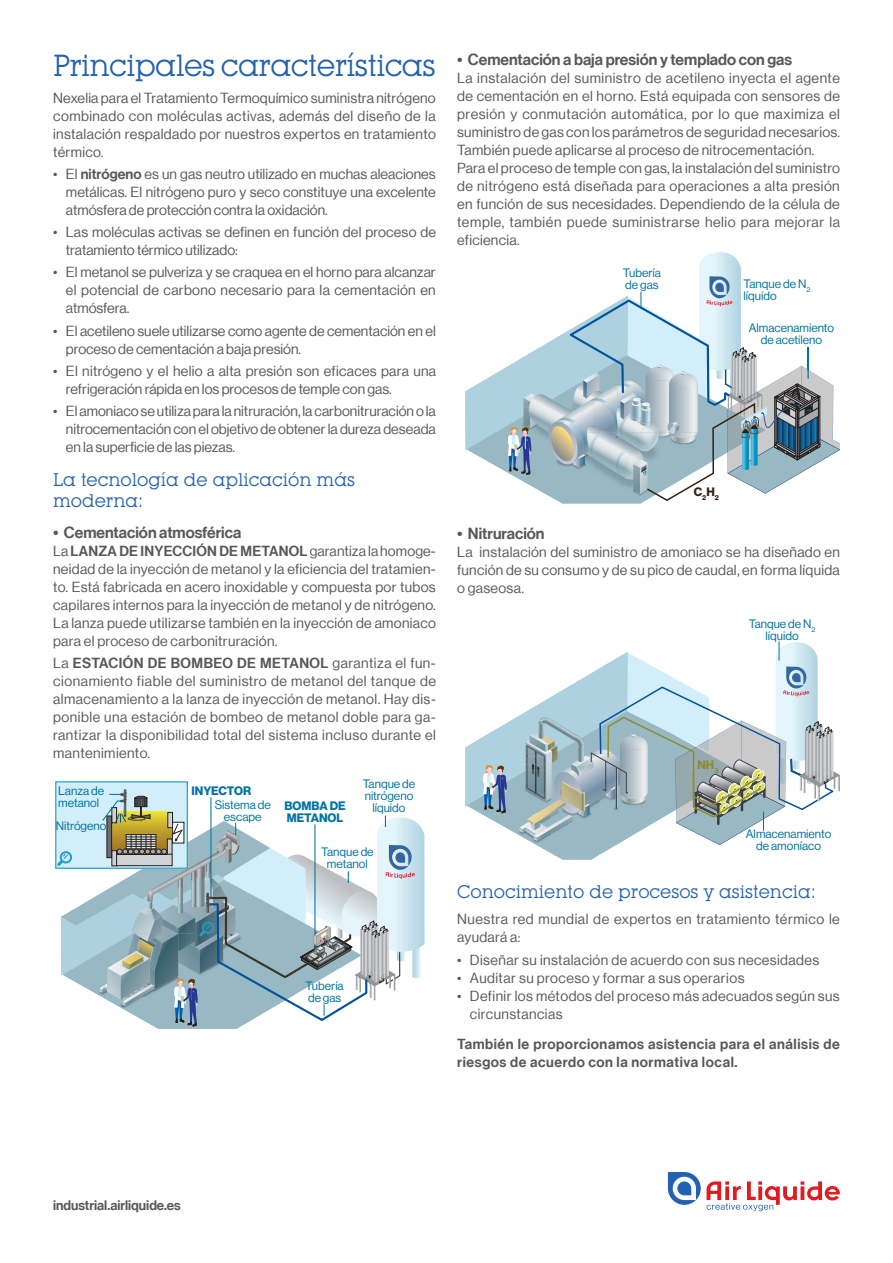
<style>
.page{position:relative;width:893px;height:1263px;background:#fff}
.page>*{position:absolute;margin:0;border:0;box-sizing:border-box;transform-origin:0 0}
.t1{font:30px "Lubalin Graph IT Cby BT";letter-spacing:-.02em;color:#2362af}
.t2{font:18px/21px "Lubalin Graph IT Cby BT";color:#2362af}
.t3{font:15.75px "N Haas Grotesk DS Pro 65 Md";color:#57585a}
.t4{font:14.25px/18px "N Haas Grotesk DS Pro 55 Rg";letter-spacing:.02em;color:#57585a;text-align:justify}
.t5{font:14.25px/18px "N Haas Grotesk DS Pro 55 Rg";color:#57585a}
.t6{font:14.25px/18px "N Haas Grotesk DS Pro 65 Md";letter-spacing:.04em;color:#57585a}
.t7{font:14.25px "N Haas Grotesk DS Pro 65 Md";letter-spacing:.02em;color:#57585a}
.t8{font:13.5px "N Haas Grotesk DS Pro 65 Md";color:#57585a}
.t9{font:12px/12px "N Haas Grotesk DS Pro 55 Rg";color:#0073a3;text-align:center}
.t10{font:12px/12px "N Haas Grotesk DS Pro 75 Bd";color:#0073a3}
.t11{font:12px "N Haas Grotesk DS Pro 75 Bd";color:#322111}
.t12{font:12px "N Haas Grotesk DS Pro 75 Bd";color:#8c8c34}
.s1{font-family:"N Haas Grotesk DS Pro 65 Md"}
.s2{font-family:"N Haas Grotesk DS Pro 55 Rg"}
</style>
<div class="page">
<svg style="left:668px;top:1172px;width:33px;height:33px"></svg>
<svg style="left:707px;top:1181px;width:133px;height:30px"></svg>
<div style="left:56px;top:782px;width:131px;height:86px;background:#d2eefa"></div>
<div style="left:55px;top:781px;width:133px;height:88px;border:1px solid #219cc2"></div>
<svg style="left:57px;top:789px;width:367px;height:240px"></svg>
<svg style="left:465px;top:252px;width:375px;height:251px"></svg>
<svg style="left:465px;top:641px;width:375px;height:219px"></svg>
<h1 class="t1" style="left:53px;top:47px;width:384px">Principales características</h1>
<p class="t4" style="left:53px;top:89px;width:384px">Nexelia para el Tratamiento Termoquímico suministra nitrógeno combinado con moléculas activas, además del diseño de la instalación respaldado por nuestros expertos en tratamiento térmico.</p>
<p class="t4" style="left:66px;top:165px;width:371px;text-indent:-13px">• El <span class="s1">nitrógeno</span> es un gas neutro utilizado en muchas aleaciones metálicas. El nitrógeno puro y seco constituye una excelente atmósfera de protección contra la oxidación.</p>
<p class="t4" style="left:66px;top:223px;width:372px;text-indent:-13px">• Las moléculas activas se definen en función del proceso de tratamiento térmico utilizado:</p>
<p class="t4" style="left:66px;top:263px;width:371px;text-indent:-13px">• El metanol se pulveriza y se craquea en el horno para alcanzar el potencial de carbono necesario para la cementación en atmósfera.</p>
<p class="t5" style="left:66px;top:322px;width:371px;text-indent:-13px">• El acetileno suele utilizarse como agente de cementación en el proceso de cementación a baja presión.</p>
<p class="t5" style="left:66px;top:362px;width:372px;text-indent:-13px">• El nitrógeno y el helio a alta presión son eficaces para una refrigeración rápida en los procesos de temple con gas.</p>
<p class="t4" style="left:66px;top:402px;width:371px;text-indent:-13px">• El amoniaco se utiliza para la nitruración, la carbonitruración o la nitrocementación con el objetivo de obtener la dureza deseada en la superficie de las piezas.</p>
<p class="t2" style="left:53px;top:469px;width:303px">La tecnología de aplicación más moderna:</p>
<p class="t3" style="left:53px;top:523px;width:190px">• Cementación atmosférica</p>
<p class="t7" style="left:53px;top:542px;width:384px"><span class="s2">La</span> LANZA DE INYECCIÓN DE METANOL <span class="s2">garantiza la homoge-</span></p>
<p class="t4" style="left:53px;top:560px;width:384px">neidad de la inyección de metanol y la eficiencia del tratamien&shy;to. Está fabricada en acero inoxidable y compuesta por tubos capilares internos para la inyección de metanol y de nitrógeno.<br>La lanza puede utilizarse también en la inyección de amoniaco para el proceso de carbonitruración.</p>
<p class="t6" style="left:53px;top:654px;width:384px"><span class="s2">La</span> ESTACIÓN DE BOMBEO DE METANOL <span class="s2">garantiza el fun-</span></p>
<p class="t4" style="left:53px;top:672px;width:384px">cionamiento fiable del suministro de metanol del tanque de almacenamiento a la lanza de inyección de metanol. Hay dis&shy;ponible una estación de bombeo de metanol doble para ga&shy;rantizar la disponibilidad total del sistema incluso durante el mantenimiento.</p>
<p class="t9" style="left:363px;top:778px;width:54px">Tanque de nitrógeno líquido</p>
<p class="t9" style="left:58px;top:784px;width:47px;text-align:left">Lanza de metanol</p>
<p class="t10" style="left:191px;top:785px;width:61px">INYECTOR</p>
<p class="t9" style="left:215px;top:799px;width:58px">Sistema de escape</p>
<p class="t10" style="left:284px;top:799px;width:63px">BOMBA DE<br>METANOL</p>
<p class="t9" style="left:56px;top:820px;width:52px">Nitrógeno</p>
<p class="t9" style="left:321px;top:846px;width:54px">Tanque de metanol</p>
<p class="t9" style="left:306px;top:980px;width:40px;text-align:left">Tubería de gas</p>
<p class="t3" style="left:457px;top:51px;width:336px">• Cementación a baja presión y templado con gas</p>
<p class="t4" style="left:457px;top:69px;width:384px;text-align:left">La instalación del suministro de acetileno inyecta el agente de cementación en el horno. Está equipada con sensores de presión y conmutación automática, por lo que maximiza el suministro de gas con los parámetros de seguridad necesarios.<br>También puede aplicarse al proceso de nitrocementación.<br>Para el proceso de temple con gas, la instalación del suministro de nitrógeno está diseñada para operaciones a alta presión en función de sus necesidades. Dependiendo de la célula de temple, también puede suministrarse helio para mejorar la eficiencia.</p>
<p class="t9" style="left:744px;top:278px;width:68px;text-align:left">Tanque de N<sub>2 </sub>líquido</p>
<p class="t9" style="left:623px;top:267px;width:40px;text-align:left">Tubería de gas</p>
<p class="t9" style="left:749px;top:322px;width:87px">Almacenamiento de acetileno</p>
<p class="t11" style="left:694px;top:484px;width:26px">C<sub>2</sub>H<sub>2</sub></p>
<p class="t3" style="left:457px;top:524px;width:89px">• Nitruración</p>
<p class="t4" style="left:457px;top:543px;width:384px">La instalación del suministro de amoniaco se ha diseñado en función de su consumo y de su pico de caudal, en forma líquida o gaseosa.</p>
<p class="t9" style="left:749px;top:617px;width:68px">Tanque de N<sub>2 </sub>líquido</p>
<p class="t12" style="left:697px;top:757px;width:23px">NH<sub>3</sub></p>
<p class="t9" style="left:746px;top:828px;width:87px">Almacenamiento de amoníaco</p>
<p class="t2" style="left:457px;top:881px;width:360px">Conocimiento de procesos y asistencia:</p>
<p class="t4" style="left:457px;top:910px;width:384px">Nuestra red mundial de expertos en tratamiento térmico le ayudará a:</p>
<p class="t4" style="left:457px;top:951px;width:364px">• Diseñar su instalación de acuerdo con sus necesidades</p>
<p class="t4" style="left:457px;top:969px;width:289px">• Auditar su proceso y formar a sus operarios</p>
<p class="t4" style="left:470px;top:987px;width:371px;text-indent:-13px">• Definir los métodos del proceso más adecuados según sus circunstancias</p>
<p class="t6" style="left:457px;top:1036px;width:384px">También le proporcionamos asistencia para el análisis de riesgos de acuerdo con la normativa local.</p>
<p class="t8" style="left:53px;top:1197px;width:129px">industrial.airliquide.es</p>
</div>
